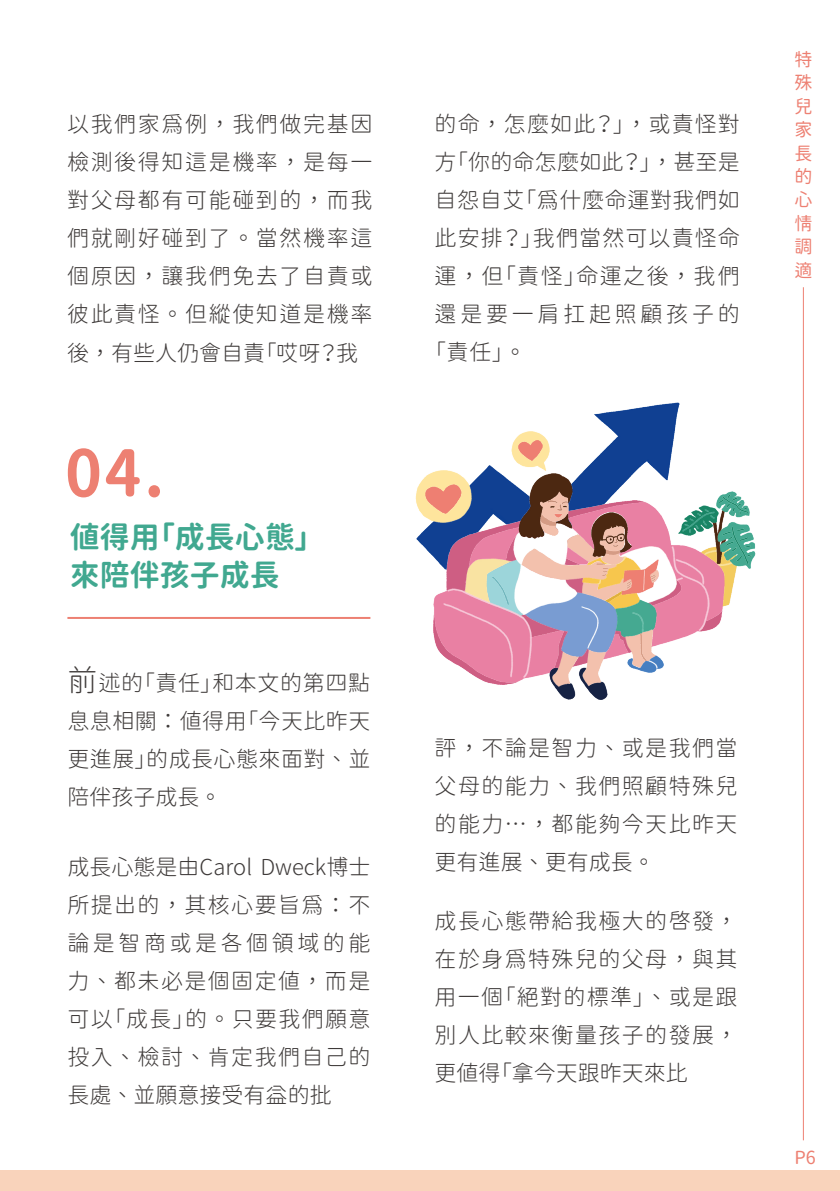
<style>
.page{position:relative;width:840px;height:1191px;background:#fff}
.page>*{position:absolute;margin:0;border:0;box-sizing:border-box;transform-origin:0 0}
.t1{font:64px "Gen Sen Maru Gothic TW Bold TTF";color:#ed8072}
.t2{font:30px/38px "Gen Sen Maru Gothic TW Bold TTF";color:#41a890}
.t3{font:22px/38px "Gen Sen Maru Gothic TW Light TTF";letter-spacing:.065em;color:#3e3a39;text-align:justify}
.t4{font:22px "Gen Sen Maru Gothic TW Light TTF";letter-spacing:.01em;color:#3e3a39}
.t5{font:22px "Gen Sen Maru Gothic TW Light TTF";letter-spacing:.03em;color:#3e3a39}
.t6{font:22px "Gen Sen Maru Gothic TW Light TTF";letter-spacing:.17em;color:#3e3a39}
.t7{font:18px/23.4px "Gen Sen Maru Gothic TW Regular TTF";color:#ed8072;text-align:justify}
.s1{font-size:30px}
</style>
<div class="page">
<hr style="left:802px;top:287px;width:1px;height:853px;background:#ed8072">
<div style="left:0;top:1171px;width:839px;height:20px;background:#f9d3bb"></div>
<hr style="left:67px;top:617px;width:303px;height:2px;background:#ed8072">
<img style="left:723px;top:568px;width:14px;height:39px">
<img style="left:717px;top:491px;width:38px;height:77px">
<img style="left:719px;top:495px;width:32px;height:69px">
<img style="left:417px;top:402px;width:262px;height:154px">
<img style="left:415px;top:470px;width:56px;height:53px">
<img style="left:425px;top:484px;width:36px;height:30px">
<img style="left:511px;top:431px;width:38px;height:39px">
<img style="left:517px;top:440px;width:25px;height:20px">
<img style="left:433px;top:501px;width:288px;height:184px">
<img style="left:443px;top:546px;width:266px;height:132px">
<img style="left:549px;top:668px;width:58px;height:31px">
<img style="left:627px;top:655px;width:36px;height:17px">
<img style="left:617px;top:602px;width:38px;height:35px">
<img style="left:631px;top:612px;width:12px;height:17px">
<img style="left:617px;top:556px;width:23px;height:53px">
<img style="left:616px;top:556px;width:9px;height:47px">
<img style="left:620px;top:559px;width:38px;height:10px">
<img style="left:552px;top:656px;width:54px;height:31px">
<img style="left:582px;top:569px;width:76px;height:33px">
<img style="left:626px;top:574px;width:29px;height:15px">
<img style="left:625px;top:629px;width:30px;height:39px">
<img style="left:640px;top:633px;width:5px;height:27px">
<img style="left:523px;top:592px;width:94px;height:64px">
<img style="left:581px;top:607px;width:17px;height:41px">
<img style="left:512px;top:522px;width:66px;height:92px">
<img style="left:521px;top:534px;width:95px;height:45px">
<svg style="left:596px;top:563px;width:13px;height:13px"></svg>
<img style="left:518px;top:473px;width:54px;height:66px">
<img style="left:547px;top:500px;width:20px;height:17px">
<img style="left:598px;top:556px;width:26px;height:8px">
<img style="left:590px;top:512px;width:40px;height:44px">
<img style="left:606px;top:533px;width:16px;height:14px">
<img style="left:600px;top:534px;width:24px;height:9px">
<p class="t3" style="left:67px;top:106px;width:307px">以我們家為例，我們做完基因檢測後得知這是機率，是每一對父母都有可能碰到的，而我們就剛好碰到了。當然機率這個原因，讓我們免去了自責或彼此責怪。但縱使知道是機率後，有些人仍會自責「哎呀？我</p>
<p class="t3" style="left:434px;top:106px;width:307px">的命，怎麼如此？」，或責怪對</p>
<p class="t4" style="left:434px;top:150px;width:307px">方「你的命怎麼如此？」，甚至是</p>
<p class="t5" style="left:434px;top:188px;width:307px">自怨自艾「為什麼命運對我們如</p>
<p class="t3" style="left:434px;top:220px;width:307px">此安排？」我們當然可以責怪命</p>
<p class="t3" style="left:434px;top:258px;width:306px">運，但「責怪」命運之後，我們</p>
<p class="t6" style="left:434px;top:302px;width:306px">還是要一肩扛起照顧孩子的</p>
<p class="t3" style="left:424px;top:334px;width:104px">「責任」。</p>
<h1 class="t1" style="left:65px;top:437px;width:101px">04.</h1>
<h2 class="t2" style="left:70px;top:519px;width:256px">値得用「成長心態」來陪伴孩子成長</h2>
<p class="t3" style="left:67px;top:664px;width:304px"><span class="s1">前</span>述的「責任」和本文的第四點息息相關：値得用「今天比昨天更進展」的成長心態來面對、並陪伴孩子成長。</p>
<p class="t3" style="left:67px;top:848px;width:304px">成長心態是由Carol Dweck博士所提出的，其核心要旨為：不論是智商或是各個領域的能力、都未必是個固定値，而是可以「成長」的。只要我們願意投入、檢討、肯定我們自己的長處、並願意接受有益的批</p>
<p class="t3" style="left:434px;top:730px;width:304px">評，不論是智力、或是我們當父母的能力、我們照顧特殊兒的能力…，都能夠今天比昨天更有進展、更有成長。</p>
<p class="t3" style="left:434px;top:902px;width:304px">成長心態帶給我極大的啟發，在於身為特殊兒的父母，與其用一個「絕對的標準」、或是跟別人比較來衡量孩子的發展，更値得「拿今天跟昨天來比</p>
<p class="t7" style="left:793px;top:48px;width:19px">特殊兒家長的心情調適</p>
<p class="t7" style="left:793px;top:1146px;width:23px">P6</p>
</div>
